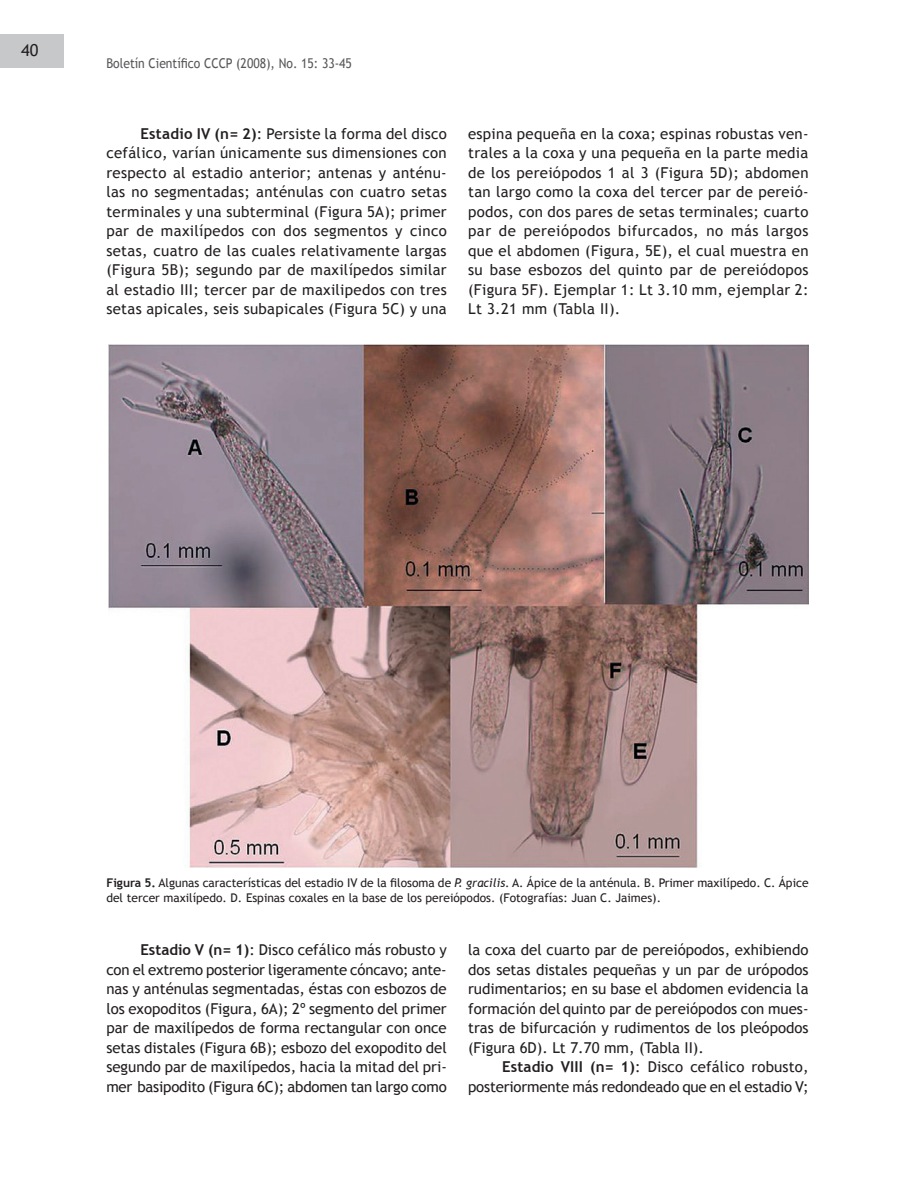
<style>
.page{position:relative;width:915px;height:1191px;background:#fff}
.page>*{position:absolute;margin:0;border:0;box-sizing:border-box;transform-origin:0 0}
.t1{font:16.5px "Trebuchet MS";color:#231f20}
.t2{font:15px/19.5px "Trebuchet MS";color:#231f20;text-align:justify}
.t3{font:13.5px "Trebuchet MS";color:#57585a;scale:.9 1}
.t4{font:12px/15px "Trebuchet MS";color:#231f20}
.s1{font-weight:700}
.s2{font-style:italic}
</style>
<div class="page">
<div style="left:0;top:34px;width:63px;height:34px;background:#c7c8ca"></div>
<img style="left:108px;top:344px;width:700px;height:523px">
<p class="t1" style="left:21px;top:40px;width:19px">40</p>
<p class="t3" style="left:106px;top:55px;width:274px">Boletín Científico CCCP (2008), No. 15: 33-45</p>
<p class="t2" style="left:106px;top:124px;width:342px;text-indent:34px"><span class="s1">Estadio IV (n= 2)</span>: Persiste la forma del disco cefálico, varían únicamente sus dimensiones con respecto al estadio anterior; antenas y anténu&shy;las no segmentadas; anténulas con cuatro setas terminales y una subterminal (Figura 5A); primer par de maxilípedos con dos segmentos y cinco setas, cuatro de las cuales relativamente largas (Figura 5B); segundo par de maxilípedos similar al estadio III; tercer par de maxilipedos con tres setas apicales, seis subapicales (Figura 5C) y una</p>
<p class="t2" style="left:468px;top:124px;width:342px">espina pequeña en la coxa; espinas robustas ven&shy;trales a la coxa y una pequeña en la parte media de los pereiópodos 1 al 3 (Figura 5D); abdomen tan largo como la coxa del tercer par de pereió&shy;podos, con dos pares de setas terminales; cuarto par de pereiópodos bifurcados, no más largos que el abdomen (Figura, 5E), el cual muestra en su base esbozos del quinto par de pereiódopos (Figura 5F). Ejemplar 1: Lt 3.10 mm, ejemplar 2:<br>Lt 3.21 mm (Tabla II).</p>
<p class="t4" style="left:106px;top:875px;width:703px"><span class="s1">Figura 5.</span> Algunas características del estadio IV de la filosoma de <span class="s2">P. gracilis</span>. A. Ápice de la anténula. B. Primer maxilípedo. C. Ápice del tercer maxilípedo. D. Espinas coxales en la base de los pereiópodos. (Fotografías: Juan C. Jaimes).</p>
<p class="t2" style="left:106px;top:940px;width:342px;text-indent:34px"><span class="s1">Estadio V (n= 1)</span>: Disco cefálico más robusto y con el extremo posterior ligeramente cóncavo; ante&shy;nas y anténulas segmentadas, éstas con esbozos de los exopoditos (Figura, 6A); 2º segmento del primer par de maxilípedos de forma rectangular con once setas distales (Figura 6B); esbozo del exopodito del segundo par de maxilípedos, hacia la mitad del pri&shy;mer basipodito (Figura 6C); abdomen tan largo como</p>
<p class="t2" style="left:468px;top:940px;width:342px">la coxa del cuarto par de pereiópodos, exhibiendo</p>
<p class="t2" style="left:468px;top:960px;width:342px">dos setas distales pequeñas y un par de urópodos</p>
<p class="t2" style="left:468px;top:979px;width:342px">rudimentarios; en su base el abdomen evidencia la</p>
<p class="t2" style="left:468px;top:999px;width:342px">formación del quinto par de pereiópodos con mues-</p>
<p class="t2" style="left:468px;top:1018px;width:342px">tras de bifurcación y rudimentos de los pleópodos</p>
<p class="t2" style="left:468px;top:1038px;width:237px">(Figura 6D). Lt 7.70 mm, (Tabla II).</p>
<p class="t2" style="left:502px;top:1057px;width:308px"><span class="s1">Estadio VIII (n= 1)</span>: Disco cefálico robusto,</p>
<p class="t2" style="left:468px;top:1077px;width:342px">posteriormente más redondeado que en el estadio V;</p>
</div>
